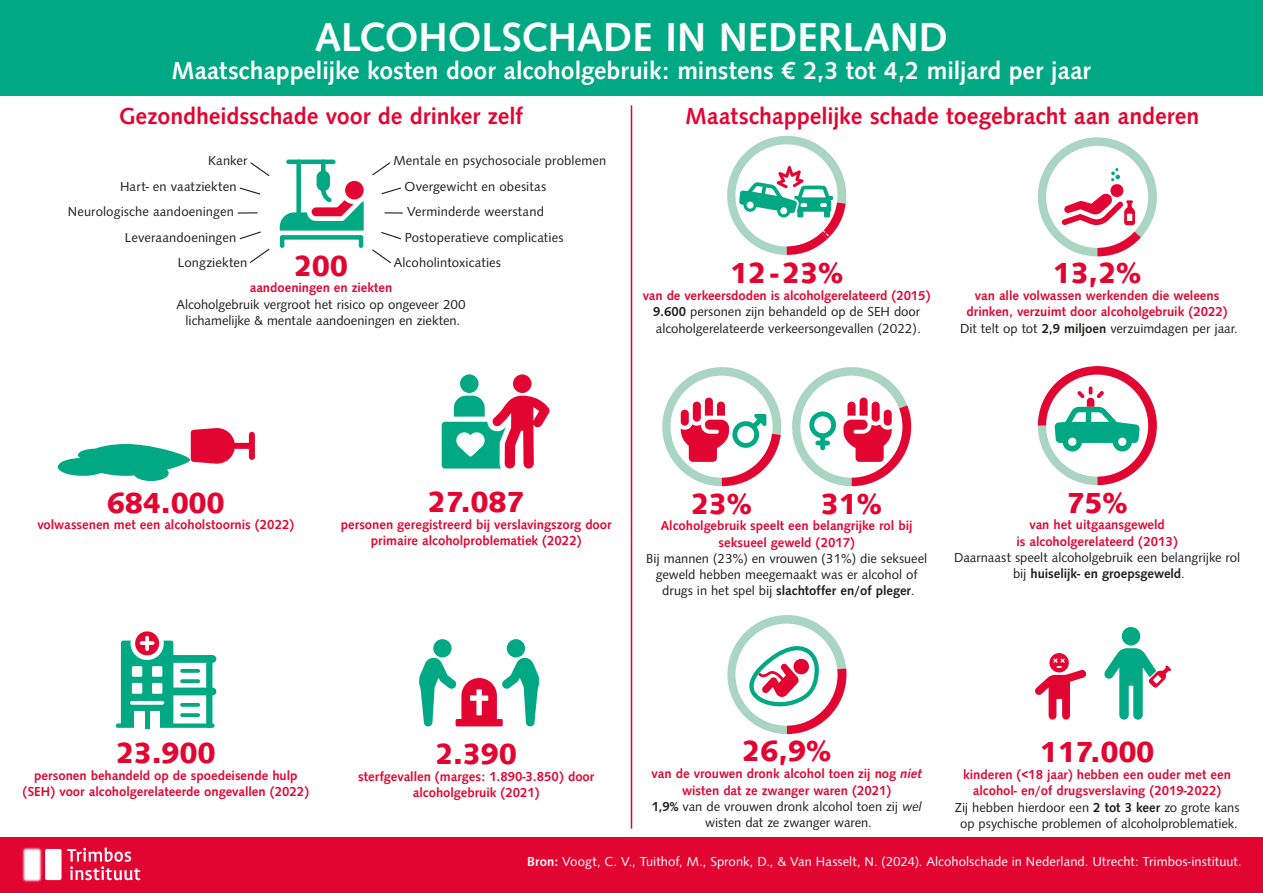
<style>
.page{position:relative;width:1263px;height:893px;background:#fff}
.page>*{position:absolute;margin:0;border:0;box-sizing:border-box;transform-origin:0 0}
.t1{font:500 42px "Syntax";color:#fff}
.t2{font:700 30px "Syntax";letter-spacing:-.01em;color:#e20532}
.t3{font:500 25.5px "Syntax";color:#fff}
.t4{font:500 24px "Syntax";color:#e20532}
.t5{font:500 13.5px/16.2px "Syntax";color:#e20532;text-align:center}
.t6{font:13.5px/16.2px "Syntax";color:#1d1d1b;text-align:center}
.t7{font:13.5px "Syntax";letter-spacing:.005em;color:#fff}
.s1{font-weight:500;color:#e20532}
.s2{font-weight:500}
.s3{font-weight:400;color:#1d1d1b}
.s4{color:#1d1d1b}
.s5{font-family:"Syntax Med Ita";font-weight:400}
.s6{font-weight:400;font-style:italic;color:#1d1d1b}
</style>
<div class="page">
<div style="left:0;top:0;width:1263px;height:95px;background:#00a983"></div>
<div style="left:0;top:838px;width:1263px;height:55px;background:#e20532"></div>
<div style="left:433px;top:639px;width:19px;height:18px;background:#00a983;border-radius:50%"></div>
<svg style="left:419px;top:657px;width:121px;height:70px"></svg>
<div style="left:507px;top:639px;width:18px;height:18px;background:#00a983;border-radius:50%"></div>
<svg style="left:82px;top:428px;width:173px;height:48px"></svg>
<div style="left:58px;top:458px;width:50px;height:18px;background:#00a983;border-radius:50%"></div>
<div style="left:78px;top:449px;width:35px;height:12px;background:#00a983;border-radius:50%"></div>
<div style="left:133px;top:465px;width:36px;height:16px;background:#00a983;border-radius:50%"></div>
<svg style="left:442px;top:396px;width:108px;height:73px"></svg>
<div style="left:513px;top:374px;width:18px;height:19px;background:#e20532;border-radius:50%"></div>
<div style="left:460px;top:374px;width:19px;height:19px;background:#00a983;border-radius:50%"></div>
<div style="left:121px;top:641px;width:52px;height:85px;background:#00a983;border-radius:2px"></div>
<svg style="left:130px;top:627px;width:34px;height:33px"></svg>
<div style="left:135px;top:631px;width:24px;height:24px;background:#e20532;border-radius:50%"></div>
<svg style="left:145px;top:636px;width:4px;height:15px"></svg>
<svg style="left:140px;top:641px;width:14px;height:4px"></svg>
<div style="left:116px;top:723px;width:99px;height:5px;background:#00a983;border-radius:2px"></div>
<div style="left:132px;top:666px;width:10px;height:11px;background:#fff"></div>
<div style="left:152px;top:666px;width:10px;height:11px;background:#fff"></div>
<div style="left:132px;top:683px;width:10px;height:11px;background:#fff"></div>
<div style="left:152px;top:683px;width:10px;height:11px;background:#fff"></div>
<svg style="left:130px;top:701px;width:34px;height:4px"></svg>
<div style="left:134px;top:711px;width:26px;height:17px;background:#fff"></div>
<hr style="left:145px;top:710px;width:4px;height:18px;background:#00a983">
<div style="left:169px;top:655px;width:47px;height:8px;background:#00a983;border-radius:4px"></div>
<div style="left:169px;top:688px;width:47px;height:7px;background:#00a983;border-radius:4px"></div>
<div style="left:206px;top:656px;width:6px;height:72px;background:#00a983;border-radius:3px"></div>
<svg style="left:180px;top:679px;width:20px;height:4px"></svg>
<svg style="left:180px;top:669px;width:20px;height:4px"></svg>
<svg style="left:180px;top:713px;width:20px;height:4px"></svg>
<svg style="left:180px;top:703px;width:20px;height:4px"></svg>
<div style="left:1122px;top:627px;width:18px;height:18px;background:#00a983;border-radius:50%"></div>
<svg style="left:1035px;top:653px;width:51px;height:67px"></svg>
<svg style="left:1104px;top:648px;width:67px;height:72px"></svg>
<svg style="left:1038px;top:366px;width:119px;height:119px"></svg>
<svg style="left:1037px;top:137px;width:120px;height:119px"></svg>
<svg style="left:727px;top:615px;width:119px;height:119px"></svg>
<hr style="left:631px;top:105px;width:1px;height:724px;background:#e20532">
<svg style="left:727px;top:135px;width:120px;height:120px"></svg>
<svg style="left:237px;top:159px;width:166px;height:105px"></svg>
<svg style="left:662px;top:367px;width:249px;height:119px"></svg>
<svg style="left:81px;top:847px;width:60px;height:33px"></svg>
<img style="left:5px;top:837px;width:76px;height:45px">
<h1 class="t1" style="left:315px;top:13px;width:634px">ALCOHOLSCHADE IN NEDERLAND</h1>
<h3 class="t3" style="left:172px;top:56px;width:921px">Maatschappelijke kosten door alcoholgebruik: minstens € 2,3 tot 4,2 miljard per jaar</h3>
<h3 class="t4" style="left:119px;top:102px;width:405px">Gezondheidsschade voor de drinker zelf</h3>
<h3 class="t4" style="left:686px;top:102px;width:515px">Maatschappelijke schade toegebracht aan anderen</h3>
<p class="t6" style="left:208px;top:153px;width:41px">Kanker</p>
<p class="t6" style="left:120px;top:178px;width:118px">Hart- en vaatziekten</p>
<p class="t6" style="left:68px;top:204px;width:168px">Neurologische aandoeningen</p>
<p class="t6" style="left:125px;top:229px;width:113px">Leveraandoeningen</p>
<p class="t6" style="left:178px;top:255px;width:71px">Longziekten</p>
<h2 class="t2" style="left:294px;top:248px;width:56px">200</h2>
<p class="t5" style="left:250px;top:280px;width:144px">aandoeningen en ziekten</p>
<p class="t6" style="left:176px;top:296px;width:291px">Alcoholgebruik vergroot het risico op ongeveer 200 lichamelijke &amp; mentale aandoeningen en ziekten.</p>
<p class="t6" style="left:393px;top:153px;width:214px">Mentale en psychosociale problemen</p>
<p class="t6" style="left:405px;top:178px;width:143px">Overgewicht en obesitas</p>
<p class="t6" style="left:407px;top:204px;width:138px">Verminderde weerstand</p>
<p class="t6" style="left:405px;top:229px;width:160px">Postoperatieve complicaties</p>
<p class="t6" style="left:394px;top:255px;width:109px">Alcoholintoxicaties</p>
<h2 class="t2" style="left:730px;top:256px;width:115px">12-23%</h2>
<p class="t6" style="left:643px;top:288px;width:289px"><span class="s1">van de verkeersdoden is alcoholgerelateerd (2015)<br></span><span class="s2">9.600</span> personen zijn behandeld op de SEH door alcoholgerelateerde verkeersongevallen (2022).</p>
<p class="t5" style="left:960px;top:288px;width:279px">van alle volwassen werkenden die weleens drinken, verzuimt door alcoholgebruik (2022)<br><span class="s3">Dit telt op tot</span> <span class="s4">2,9 miljoen</span> <span class="s3">verzuimdagen per jaar.</span></p>
<h2 class="t2" style="left:1053px;top:256px;width:90px">13,2%</h2>
<h2 class="t2" style="left:107px;top:485px;width:119px">684.000</h2>
<p class="t5" style="left:37px;top:517px;width:258px">volwassenen met een alcoholstoornis (2022)</p>
<h2 class="t2" style="left:428px;top:484px;width:98px">27.087</h2>
<p class="t5" style="left:341px;top:517px;width:272px">personen geregistreerd bij verslavingszorg door primaire alcoholproblematiek (2022)</p>
<h2 class="t2" style="left:691px;top:486px;width:62px">23%</h2>
<h2 class="t2" style="left:821px;top:486px;width:62px">31%</h2>
<p class="t5" style="left:661px;top:518px;width:253px">Alcoholgebruik speelt een belangrijke rol bij seksueel geweld (2017)</p>
<p class="t6" style="left:646px;top:550px;width:282px">Bij mannen (23%) en vrouwen (31%) die seksueel geweld hebben meegemaakt was er alcohol of drugs in het spel bij <span class="s2">slachtoffer en/of pleger</span>.</p>
<h2 class="t2" style="left:1067px;top:485px;width:62px">75%</h2>
<p class="t5" style="left:1016px;top:517px;width:163px">van het uitgaansgeweld<br>is alcoholgerelateerd (2013)</p>
<p class="t6" style="left:954px;top:549px;width:288px">Daarnaast speelt alcoholgebruik een belangrijke rol bij <span class="s2">huiselijk- en groepsgeweld</span>.</p>
<h2 class="t2" style="left:116px;top:735px;width:101px">23.900</h2>
<p class="t5" style="left:23px;top:768px;width:288px">personen behandeld op de spoedeisende hulp (SEH) voor alcoholgerelateerde ongevallen (2022)</p>
<h2 class="t2" style="left:436px;top:736px;width:83px">2.390</h2>
<p class="t5" style="left:358px;top:768px;width:238px">sterfgevallen (marges: 1.890-3.850) door alcoholgebruik (2021)</p>
<h2 class="t2" style="left:742px;top:734px;width:91px">26,9%</h2>
<p class="t5" style="left:652px;top:766px;width:272px">van de vrouwen dronk alcohol toen zij nog <span class="s5">niet </span>wisten dat ze zwanger waren (2021)<br><span class="s4">1,9%</span> <span class="s3">van de vrouwen dronk alcohol toen zij</span> <span class="s6">wel </span><span class="s3">wisten dat ze zwanger waren.</span></p>
<h2 class="t2" style="left:1040px;top:734px;width:116px">117.000</h2>
<p class="t5" style="left:955px;top:767px;width:286px">kinderen (&lt;18 jaar) hebben een ouder met een alcohol- en/of drugsverslaving (2019-2022)<br><span class="s3">Zij hebben hierdoor een</span> <span class="s4">2 tot 3 keer</span> <span class="s3">zo grote kans op psychische problemen of alcoholproblematiek.</span></p>
<p class="t7" style="left:527px;top:853px;width:716px"><span class="s2">Bron:</span> Voogt, C. V., Tuithof, M., Spronk, D., &amp; Van Hasselt, N. (2024). Alcoholschade in Nederland. Utrecht: Trimbos-instituut.</p>
</div>
